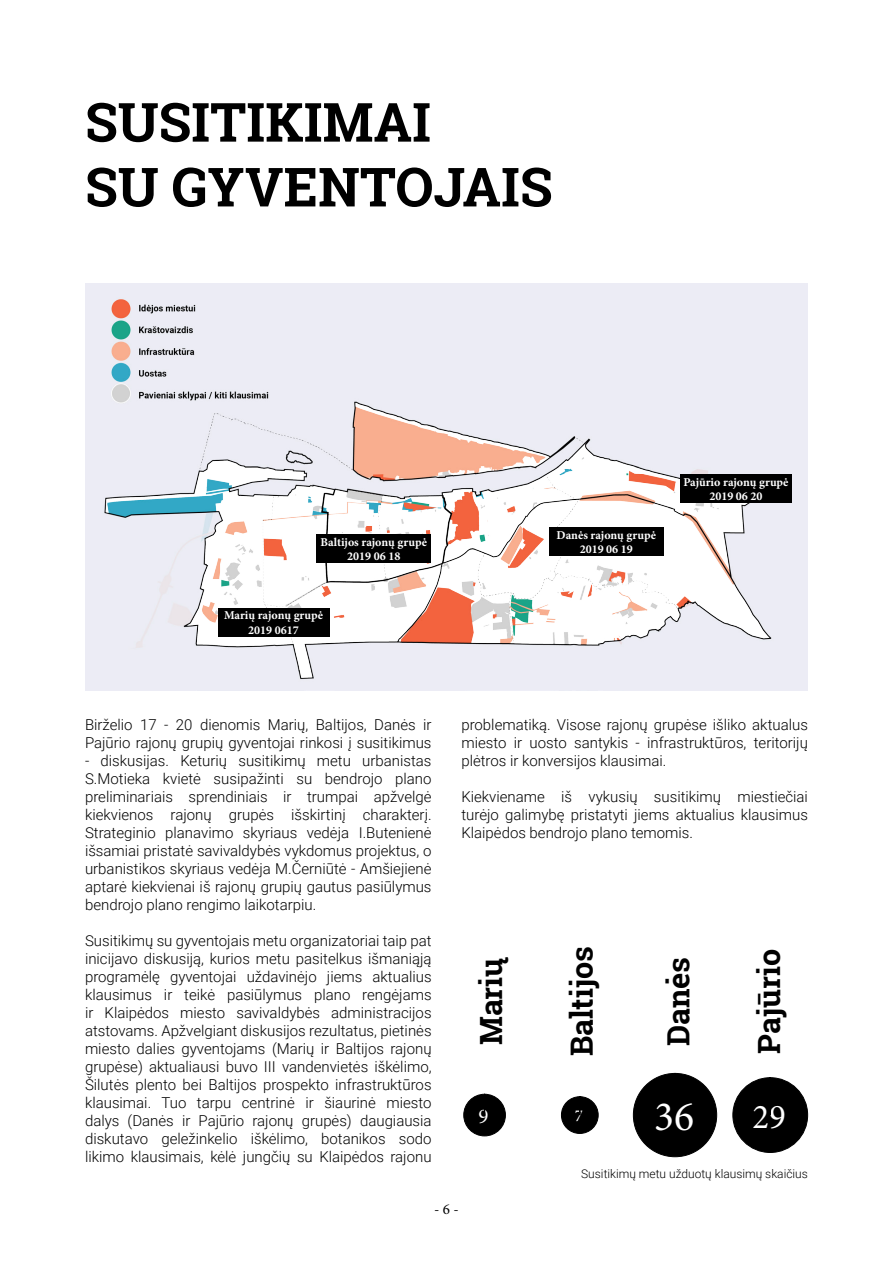
<style>
.page{position:relative;width:893px;height:1263px;background:#fff}
.page>*{position:absolute;margin:0;border:0;box-sizing:border-box;transform-origin:0 0}
.t1{font:700 54px/64.8px "Roboto Slab";color:#000}
.t2{font:41.7px "Minion Pro";color:#fff}
.t3{font:34.8px "Minion Pro";color:#fff}
.t4{font:700 30.6px "Roboto Slab";color:#000}
.t5{font:20.85px "Minion Pro";color:#fff}
.t6{font:16.65px "Minion Pro";color:#fff}
.t7{font:300 15px/18px "Roboto";color:#000;text-align:justify}
.t8{font:15px "Minion Pro";color:#000}
.t9{font:700 12px/14.4px "Minion Pro";color:#fff;text-align:center}
.t10{font:300 12px "Roboto";color:#000}
</style>
<div class="page">
<img style="left:85px;top:283px;width:723px;height:407px">
<div style="left:218px;top:608px;width:111px;height:29px;background:#000"></div>
<div style="left:316px;top:534px;width:115px;height:29px;background:#000"></div>
<div style="left:549px;top:527px;width:114px;height:29px;background:#000"></div>
<div style="left:680px;top:474px;width:112px;height:29px;background:#000"></div>
<div style="left:464px;top:1094px;width:41px;height:42px;background:#000;border-radius:21px"></div>
<div style="left:463px;top:1094px;width:43px;height:42px;border:1px solid #000;border-radius:21px"></div>
<div style="left:561px;top:1097px;width:37px;height:36px;background:#000;border-radius:18px"></div>
<div style="left:561px;top:1096px;width:37px;height:38px;border:1px solid #000;border-radius:18px"></div>
<div style="left:633px;top:1073px;width:84px;height:84px;background:#000;border-radius:42px"></div>
<div style="left:633px;top:1073px;width:84px;height:84px;border:1px solid #000;border-radius:42px"></div>
<div style="left:733px;top:1078px;width:75px;height:74px;background:#000;border-radius:37px"></div>
<div style="left:733px;top:1077px;width:75px;height:76px;border:1px solid #000;border-radius:37px"></div>
<h1 class="t1" style="left:85px;top:89px;width:469px">SUSITIKIMAI<br>SU GYVENTOJAIS</h1>
<p class="t9" style="left:320px;top:535px;width:108px">Baltijos rajonų grupė<br>2019 06 18</p>
<p class="t9" style="left:557px;top:527px;width:101px">Danės rajonų grupė<br>2019 06 19</p>
<p class="t9" style="left:224px;top:608px;width:101px">Marių rajonų grupė<br>2019 0617</p>
<p class="t9" style="left:683px;top:474px;width:107px">Pajūrio rajonų grupė<br>2019 06 20</p>
<p class="t7" style="left:85px;top:715px;width:348px">Birželio 17 - 20 dienomis Marių, Baltijos, Danės ir<br>Pajūrio rajonų grupių gyventojai rinkosi į susitikimus</p>
<p class="t7" style="left:85px;top:751px;width:348px">- diskusijas. Keturių susitikimų metu urbanistas S.Motieka kvietė susipažinti su bendrojo plano preliminariais sprendiniais ir trumpai apžvelgė kiekvienos rajonų grupės išskirtinį charakterį.<br>Strateginio planavimo skyriaus vedėja I.Butenienė išsamiai pristatė savivaldybės vykdomus projektus, o urbanistikos skyriaus vedėja M.Černiūtė - Amšiejienė aptarė kiekvienai iš rajonų grupių gautus pasiūlymus bendrojo plano rengimo laikotarpiu.</p>
<p class="t7" style="left:85px;top:931px;width:348px">Susitikimų su gyventojais metu organizatoriai taip pat inicijavo diskusiją, kurios metu pasitelkus išmaniąją programėlę gyventojai uždavinėjo jiems aktualius klausimus ir teikė pasiūlymus plano rengėjams ir Klaipėdos miesto savivaldybės administracijos atstovams. Apžvelgiant diskusijos rezultatus, pietinės miesto dalies gyventojams (Marių ir Baltijos rajonų grupėse) aktualiausi buvo III vandenvietės iškėlimo, Šilutės plento bei Baltijos prospekto infrastruktūros klausimai. Tuo tarpu centrinė ir šiaurinė miesto dalys (Danės ir Pajūrio rajonų grupės) daugiausia diskutavo geležinkelio iškėlimo, botanikos sodo likimo klausimais, kėlė jungčių su Klaipėdos rajonu</p>
<p class="t7" style="left:461px;top:715px;width:348px">problematiką. Visose rajonų grupėse išliko aktualus miesto ir uosto santykis - infrastruktūros, teritorijų plėtros ir konversijos klausimai.</p>
<p class="t7" style="left:461px;top:787px;width:348px">Kiekviename iš vykusių susitikimų miestiečiai turėjo galimybę pristatyti jiems aktualius klausimus Klaipėdos bendrojo plano temomis.</p>
<h3 class="t4" style="left:561px;top:1056px;width:111px;rotate:-90deg">Baltijos</h3>
<h3 class="t4" style="left:748px;top:1054px;width:106px;rotate:-90deg">Pajūrio</h3>
<h3 class="t4" style="left:470px;top:1045px;width:90px;rotate:-90deg">Marių</h3>
<h3 class="t4" style="left:657px;top:1046px;width:91px;rotate:-90deg">Danės</h3>
<h3 class="t5" style="left:479px;top:1102px;width:12px">9</h3>
<p class="t6" style="left:575px;top:1105px;width:10px">7</p>
<h2 class="t2" style="left:654px;top:1089px;width:42px">36</h2>
<h3 class="t3" style="left:752px;top:1093px;width:35px">29</h3>
<p class="t10" style="left:581px;top:1165px;width:228px">Susitikimų metu užduotų klausimų skaičius</p>
<p class="t8" style="left:434px;top:1199px;width:26px">- 6 -</p>
</div>
